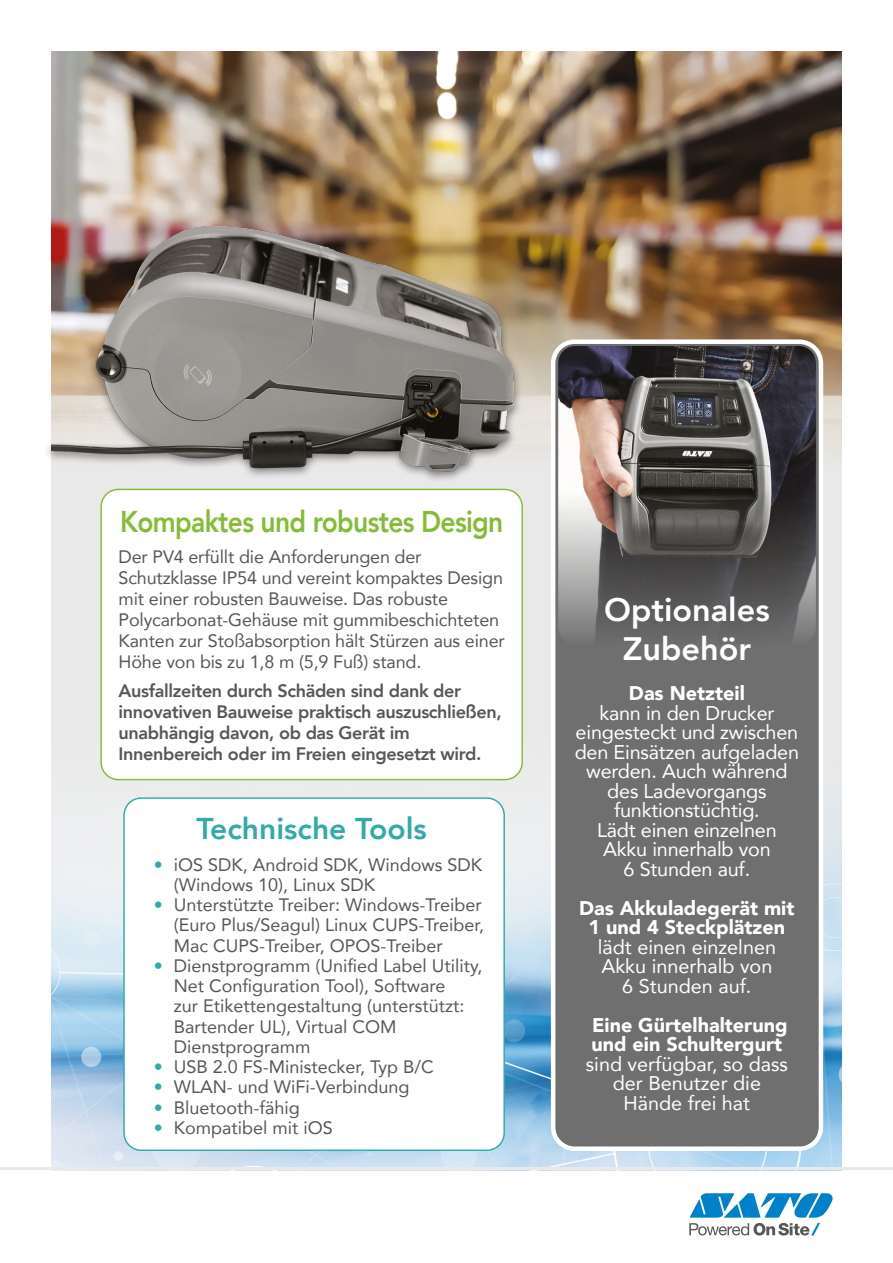
<style>
.page{position:relative;width:893px;height:1263px;background:#fff}
.page>*{position:absolute;margin:0;border:0;box-sizing:border-box;transform-origin:0 0}
.t1{font:800 32.4px/38.8px "Avenir";color:#fff;text-align:center}
.t2{font:800 30px "Avenir";letter-spacing:-.025em;color:#83bc35;scale:.88 1}
.t3{font:800 30px "Avenir";color:#32aaa7}
.t4{font:19.8px/19.5px "Avenir";letter-spacing:-.01em;color:#fff;text-align:center}
.t5{font:900 19.8px/19.5px "Avenir";color:#fff;text-align:center}
.t6{font:18px/20.2px "Avenir";color:#575756}
.t7{font:800 18px/21px "Avenir";letter-spacing:-.02em;color:#575756}
.s1{color:#32aaa7}
</style>
<div class="page">
<div style="left:51px;top:51px;width:791px;height:1119px;background:#e9e9e9"></div>
<img style="left:51px;top:767px;width:791px;height:400px">
<img style="left:51px;top:51px;width:791px;height:401px">
<hr style="left:0;top:1168px;width:893px;height:2px;background:#e9e9e9">
<div style="left:101px;top:489px;width:421px;height:291px;background:#fff;border-radius:17px"></div>
<div style="left:100px;top:489px;width:423px;height:291px;border:1px solid #83bc35;border-radius:17px"></div>
<div style="left:124px;top:798px;width:380px;height:352px;background:#fff;border-radius:17px"></div>
<div style="left:123px;top:797px;width:382px;height:354px;border:1px solid #32aaa7;border-radius:17px"></div>
<div style="left:553px;top:342px;width:268px;height:807px;background:#706f6f;border-radius:22px"></div>
<div style="left:551px;top:339px;width:272px;height:812px;border:4px solid #fff;border-radius:22px"></div>
<img style="left:558px;top:346px;width:258px;height:290px">
<div style="left:44px;top:223px;width:478px;height:260px;background:#000;opacity:.45"></div>
<img style="left:51px;top:227px;width:463px;height:244px">
<svg style="left:689px;top:1223px;width:131px;height:12px"></svg>
<svg style="left:690px;top:1193px;width:143px;height:24px"></svg>
<h2 class="t2" style="left:120px;top:498px;width:437px">Kompaktes und robustes Design</h2>
<p class="t6" style="left:119px;top:546px;width:388px;line-height:21px">Der PV4 erfüllt die Anforderungen der Schutzklasse IP54 und vereint kompaktes Design mit einer robusten Bauweise. Das robuste Polycarbonat-Gehäuse mit gummibeschichteten Kanten zur Stoßabsorption hält Stürzen aus einer Höhe von bis zu 1,8 m (5,9 Fuß) stand.</p>
<p class="t7" style="left:119px;top:681px;width:385px">Ausfallzeiten durch Schäden sind dank der innovativen Bauweise praktisch auszuschließen, unabhängig davon, ob das Gerät im Innenbereich oder im Freien eingesetzt wird.</p>
<h2 class="t3" style="left:196px;top:805px;width:232px">Technische Tools</h2>
<p class="t6" style="left:174px;top:854px;width:310px;text-indent:-20px"><span class="s1">•</span> iOS SDK, Android SDK, Windows SDK (Windows 10), Linux SDK</p>
<p class="t6" style="left:174px;top:894px;width:312px;text-indent:-20px"><span class="s1">•</span> Unterstützte Treiber: Windows-Treiber (Euro Plus/Seagul) Linux CUPS-Treiber,<br>Mac CUPS-Treiber, OPOS-Treiber</p>
<p class="t6" style="left:174px;top:955px;width:310px;text-indent:-20px"><span class="s1">•</span> Dienstprogramm (Unified Label Utility,<br>Net Configuration Tool), Software<br>zur Etikettengestaltung (unterstützt:<br>Bartender UL), Virtual COM<br>Dienstprogramm</p>
<p class="t6" style="left:154px;top:1056px;width:281px"><span class="s1">•</span> USB 2.0 FS-Ministecker, Typ B/C</p>
<p class="t6" style="left:154px;top:1076px;width:257px"><span class="s1">•</span> WLAN- und WiFi-Verbindung</p>
<p class="t6" style="left:154px;top:1097px;width:147px"><span class="s1">•</span> Bluetooth-fähig</p>
<p class="t6" style="left:154px;top:1117px;width:180px"><span class="s1">•</span> Kompatibel mit iOS</p>
<h1 class="t1" style="left:604px;top:590px;width:167px">Optionales<br>Zubehör</h1>
<p class="t5" style="left:629px;top:683px;width:117px">Das Netzteil</p>
<p class="t4" style="left:575px;top:702px;width:226px">kann in den Drucker eingesteckt und zwischen den Einsätzen aufgeladen werden. Auch während des Ladevorgangs funktionstüchtig.<br>Lädt einen einzelnen<br>Akku innerhalb von<br>6 Stunden auf.</p>
<p class="t5" style="left:579px;top:897px;width:217px">Das Akkuladegerät mit<br>1 und 4 Steckplätzen</p>
<p class="t4" style="left:598px;top:936px;width:180px">lädt einen einzelnen<br>Akku innerhalb von<br>6 Stunden auf.</p>
<p class="t5" style="left:591px;top:1014px;width:198px;text-align:left">Eine Gürtelhalterung und ein Schultergurt</p>
<p class="t4" style="left:586px;top:1053px;width:204px">sind verfügbar, so dass der Benutzer die<br>Hände frei hat</p>
</div>
